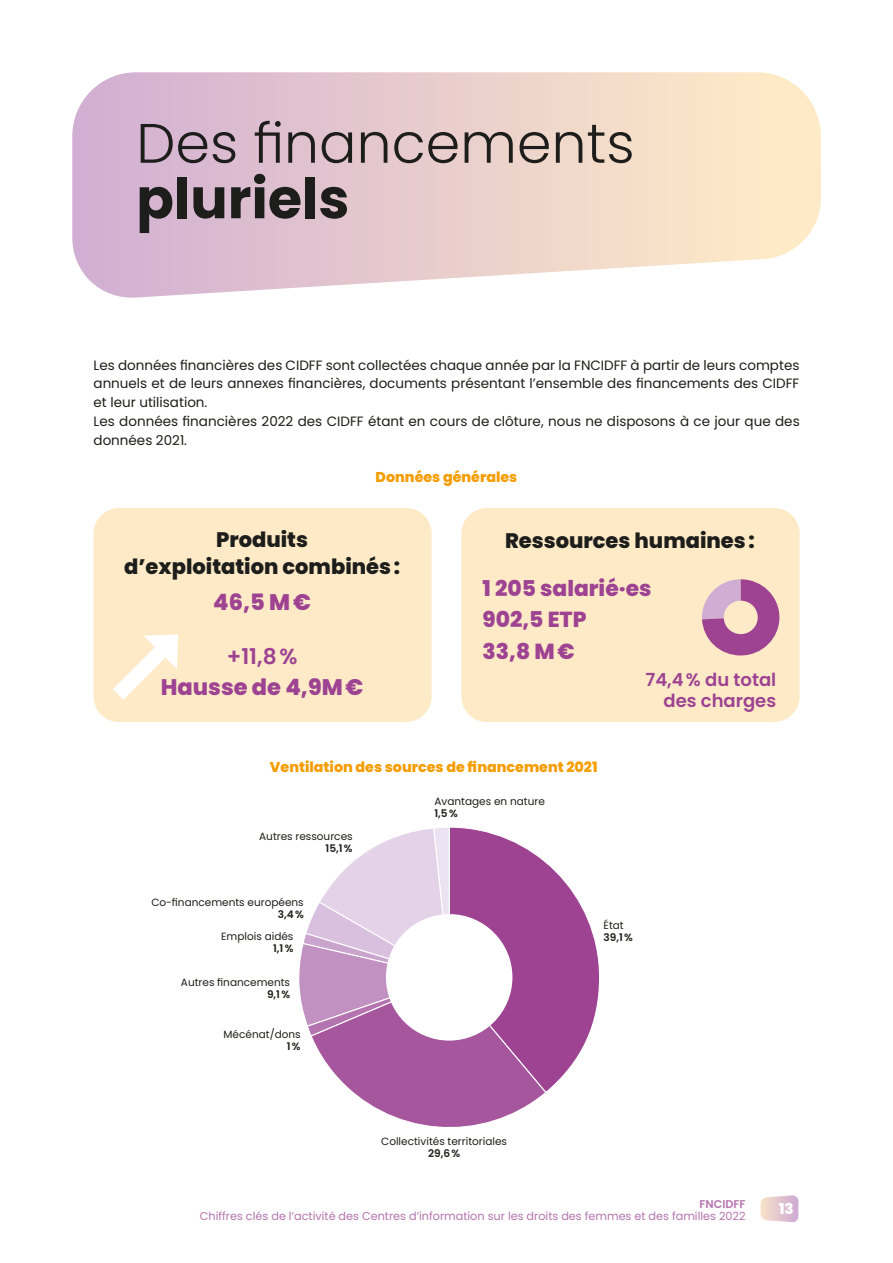
<style>
.page{position:relative;width:893px;height:1263px;background:#fff}
.page>*{position:absolute;margin:0;border:0;box-sizing:border-box;transform-origin:0 0}
.t1{font:300 55.5px "Poppins";color:#1d1d1b}
.t2{font:700 55.5px "Poppins";color:#1d1d1b}
.t3{font:800 22.5px "Poppins";color:#9d4392}
.t4{font:800 21.75px/31.2px "Poppins";color:#9d4392}
.t5{font:600 21.75px "Poppins";color:#9d4392}
.t6{font:800 21px/27px "Poppins";color:#1d1d1b;text-align:center}
.t7{font:600 18px/21px "Poppins";color:#9d4392;text-align:right}
.t8{font:800 15px "Poppins";color:#fff}
.t9{font:800 14.25px "Poppins";color:#f59d00}
.t10{font:13.5px/18.8px "Poppins";color:#1d1d1b}
.t11{font:11.25px "Poppins";color:#b574af}
.t12{font:600 11.25px "Poppins";color:#b574af}
.t13{font:10.5px "Poppins";color:#1d1d1b}
.t14{font:600 10.5px "Poppins";color:#1d1d1b}
</style>
<div class="page">
<svg style="left:72px;top:72px;width:749px;height:226px;background:#ead2d2"></svg>
<svg style="left:760px;top:1195px;width:38px;height:27px"></svg>
<div style="left:94px;top:508px;width:338px;height:214px;background:#feeac7;border-radius:26px"></div>
<div style="left:461px;top:508px;width:339px;height:214px;background:#feeac7;border-radius:26px"></div>
<svg style="left:97px;top:634px;width:81px;height:79px"></svg>
<svg style="left:702px;top:579px;width:77px;height:76px"></svg>
<svg style="left:299px;top:827px;width:300px;height:300px"></svg>
<div style="left:386px;top:914px;width:126px;height:126px;background:#fff;border-radius:50%"></div>
<h1 class="t1" style="left:136px;top:111px;width:500px">Des financements</h1>
<h1 class="t2" style="left:136px;top:167px;width:215px">pluriels</h1>
<p class="t10" style="left:94px;top:356px;width:708px">Les données financières des CIDFF sont collectées chaque année par la FNCIDFF à partir de leurs comptes annuels et de leurs annexes financières, documents présentant l’ensemble des financements des CIDFF et leur utilisation.<br>Les données financières 2022 des CIDFF étant en cours de clôture, nous ne disposons à ce jour que des données 2021.</p>
<p class="t9" style="left:376px;top:469px;width:143px">Données générales</p>
<h3 class="t6" style="left:124px;top:526px;width:277px">Produits<br>d’exploitation combinés:</h3>
<h2 class="t3" style="left:213px;top:589px;width:99px">46,5 M€</h2>
<h3 class="t5" style="left:227px;top:643px;width:72px">+11,8%</h3>
<h2 class="t3" style="left:161px;top:674px;width:204px">Hausse de 4,9M€</h2>
<h3 class="t6" style="left:505px;top:527px;width:251px">Ressources humaines:</h3>
<h3 class="t4" style="left:483px;top:573px;width:170px">1 205 salarié·es<br>902,5 ETP<br>33,8 M€</h3>
<h3 class="t7" style="left:645px;top:669px;width:132px">74,4% du total des charges</h3>
<p class="t9" style="left:270px;top:759px;width:329px">Ventilation des sources de financement 2021</p>
<p class="t13" style="left:259px;top:830px;width:95px">Autres ressources</p>
<p class="t14" style="left:326px;top:842px;width:29px">15,1%</p>
<p class="t13" style="left:151px;top:897px;width:154px">Co-financements européens</p>
<p class="t14" style="left:278px;top:909px;width:27px">3,4%</p>
<p class="t13" style="left:221px;top:930px;width:74px">Emplois aidés</p>
<p class="t14" style="left:273px;top:942px;width:22px">1,1%</p>
<p class="t13" style="left:181px;top:976px;width:111px">Autres financements</p>
<p class="t14" style="left:267px;top:988px;width:25px">9,1%</p>
<p class="t13" style="left:224px;top:1028px;width:79px">Mécénat/dons</p>
<p class="t14" style="left:287px;top:1040px;width:15px">1%</p>
<p class="t13" style="left:434px;top:795px;width:112px">Avantages en nature</p>
<p class="t14" style="left:434px;top:807px;width:25px">1,5%</p>
<p class="t13" style="left:604px;top:919px;width:22px">État</p>
<p class="t14" style="left:604px;top:931px;width:31px">39,1%</p>
<p class="t13" style="left:381px;top:1135px;width:127px">Collectivités territoriales</p>
<p class="t14" style="left:428px;top:1147px;width:34px">29,6%</p>
<p class="t12" style="left:700px;top:1197px;width:47px">FNCIDFF</p>
<p class="t11" style="left:200px;top:1209px;width:547px">Chiffres clés de l’activité des Centres d’information sur les droits des femmes et des familles 2022</p>
<p class="t8" style="left:779px;top:1200px;width:16px">13</p>
</div>
